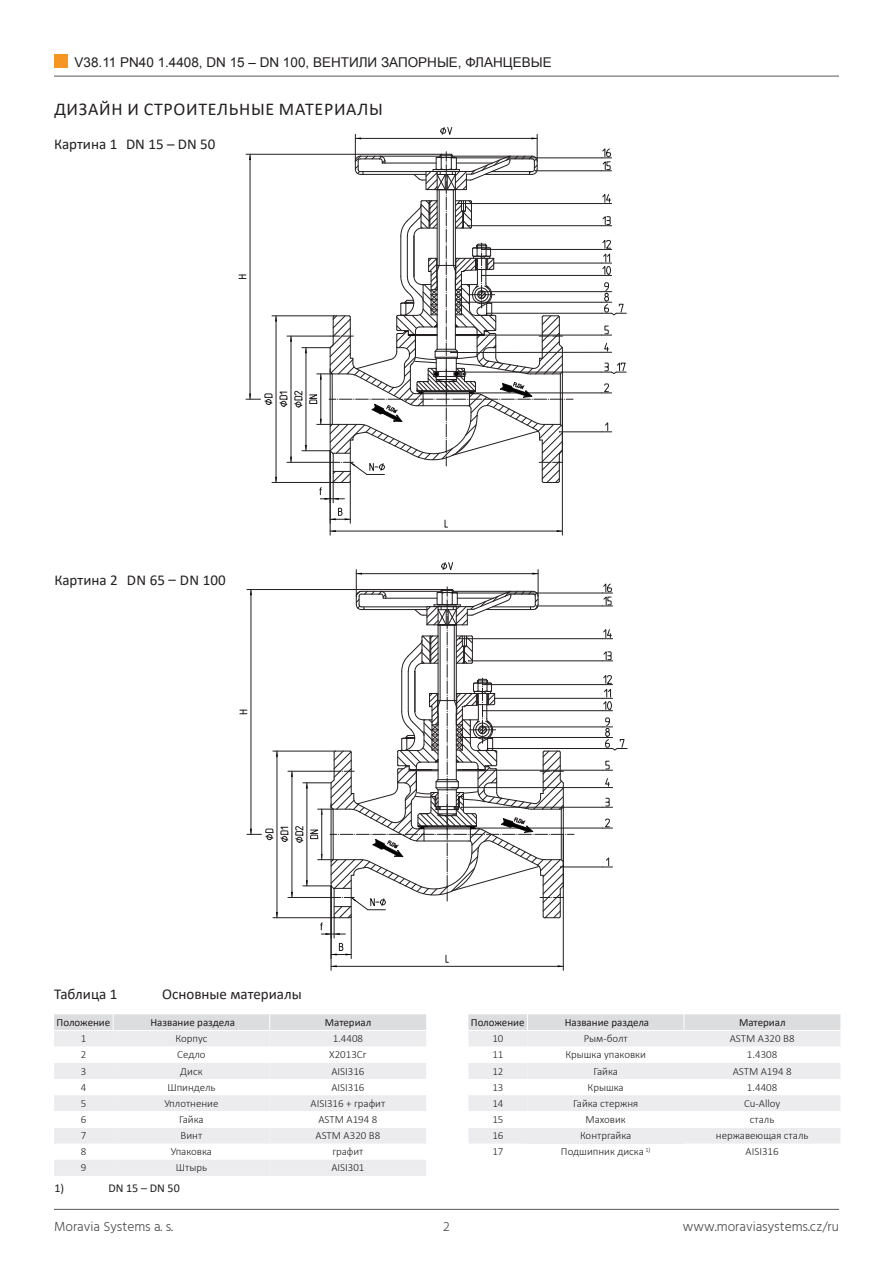
<style>
.page{position:relative;width:893px;height:1263px;background:#fff}
.page>*{position:absolute;margin:0;border:0;box-sizing:border-box;transform-origin:0 0}
.t1{font:18px "Calibri";letter-spacing:.04em;color:#231f20}
.t2{font:15px "Calibri";color:#231f20}
.t3{font:13.5px "Arial";color:#231f20}
.t4{font:300 13.5px "Hind Vadodara";color:#4b4c4d}
.t5{font:12px "Calibri";color:#231f20}
.t6{font:300 10.95px "Calibri";color:#231f20}
.t7{font:10.95px "Calibri";color:#231f20}
</style>
<div class="page">
<hr style="left:54px;top:1209px;width:785px;height:1px;background:#57585a">
<svg style="left:54px;top:1014px;width:372px;height:162px"></svg>
<hr style="left:54px;top:1030px;width:59px;height:1px;background:#fff">
<hr style="left:113px;top:1030px;width:157px;height:1px;background:#fff">
<hr style="left:270px;top:1030px;width:156px;height:1px;background:#fff">
<hr style="left:54px;top:1127px;width:59px;height:1px;background:#fff">
<hr style="left:113px;top:1127px;width:157px;height:1px;background:#fff">
<hr style="left:270px;top:1127px;width:156px;height:1px;background:#fff">
<svg style="left:468px;top:1014px;width:372px;height:130px"></svg>
<hr style="left:468px;top:1030px;width:59px;height:1px;background:#fff">
<hr style="left:527px;top:1030px;width:157px;height:1px;background:#fff">
<hr style="left:684px;top:1030px;width:156px;height:1px;background:#fff">
<hr style="left:468px;top:1127px;width:59px;height:1px;background:#fff">
<hr style="left:527px;top:1127px;width:157px;height:1px;background:#fff">
<hr style="left:684px;top:1127px;width:156px;height:1px;background:#fff">
<hr style="left:562px;top:451px;width:1px;height:84px;background:#231f20">
<hr style="left:330px;top:451px;width:1px;height:84px;background:#231f20">
<hr style="left:559px;top:432px;width:42px;height:1px;background:#231f20">
<svg style="left:601px;top:422px;width:11px;height:11px"></svg>
<hr style="left:472px;top:393px;width:129px;height:1px;background:#231f20">
<svg style="left:601px;top:383px;width:11px;height:11px"></svg>
<hr style="left:457px;top:372px;width:144px;height:1px;background:#231f20">
<hr style="left:480px;top:335px;width:121px;height:1px;background:#231f20">
<svg style="left:601px;top:326px;width:11px;height:10px"></svg>
<hr style="left:487px;top:313px;width:114px;height:1px;background:#231f20">
<hr style="left:482px;top:291px;width:119px;height:1px;background:#231f20">
<hr style="left:482px;top:275px;width:119px;height:1px;background:#231f20">
<hr style="left:494px;top:263px;width:107px;height:1px;background:#231f20">
<hr style="left:482px;top:249px;width:119px;height:1px;background:#231f20">
<svg style="left:601px;top:239px;width:11px;height:37px"></svg>
<hr style="left:468px;top:225px;width:133px;height:1px;background:#231f20">
<svg style="left:601px;top:216px;width:11px;height:10px"></svg>
<hr style="left:458px;top:203px;width:143px;height:1px;background:#231f20">
<svg style="left:601px;top:194px;width:11px;height:10px"></svg>
<hr style="left:451px;top:352px;width:150px;height:1px;background:#231f20">
<svg style="left:601px;top:343px;width:11px;height:10px"></svg>
<hr style="left:458px;top:302px;width:143px;height:1px;background:#231f20">
<hr style="left:535px;top:171px;width:66px;height:1px;background:#231f20">
<hr style="left:451px;top:158px;width:150px;height:1px;background:#231f20">
<svg style="left:601px;top:148px;width:11px;height:24px"></svg>
<svg style="left:601px;top:282px;width:25px;height:33px"></svg>
<svg style="left:601px;top:362px;width:25px;height:12px"></svg>
<svg style="left:239px;top:127px;width:334px;height:405px"></svg>
<hr style="left:563px;top:886px;width:1px;height:84px;background:#231f20">
<hr style="left:331px;top:886px;width:1px;height:84px;background:#231f20">
<hr style="left:560px;top:867px;width:42px;height:1px;background:#231f20">
<svg style="left:602px;top:857px;width:11px;height:11px"></svg>
<hr style="left:473px;top:828px;width:129px;height:1px;background:#231f20">
<svg style="left:602px;top:819px;width:11px;height:10px"></svg>
<hr style="left:481px;top:770px;width:121px;height:1px;background:#231f20">
<svg style="left:602px;top:761px;width:11px;height:10px"></svg>
<hr style="left:488px;top:748px;width:114px;height:1px;background:#231f20">
<hr style="left:482px;top:727px;width:120px;height:1px;background:#231f20">
<hr style="left:482px;top:710px;width:120px;height:1px;background:#231f20">
<hr style="left:495px;top:698px;width:107px;height:1px;background:#231f20">
<hr style="left:482px;top:684px;width:120px;height:1px;background:#231f20">
<svg style="left:602px;top:675px;width:11px;height:36px"></svg>
<hr style="left:469px;top:661px;width:133px;height:1px;background:#231f20">
<svg style="left:602px;top:651px;width:11px;height:11px"></svg>
<hr style="left:459px;top:638px;width:143px;height:1px;background:#231f20">
<svg style="left:602px;top:629px;width:11px;height:10px"></svg>
<hr style="left:452px;top:787px;width:150px;height:1px;background:#231f20">
<svg style="left:602px;top:778px;width:11px;height:10px"></svg>
<hr style="left:459px;top:737px;width:143px;height:1px;background:#231f20">
<hr style="left:536px;top:606px;width:66px;height:1px;background:#231f20">
<hr style="left:452px;top:593px;width:150px;height:1px;background:#231f20">
<svg style="left:602px;top:583px;width:11px;height:24px"></svg>
<svg style="left:602px;top:717px;width:25px;height:33px"></svg>
<hr style="left:461px;top:807px;width:141px;height:1px;background:#231f20">
<svg style="left:602px;top:798px;width:11px;height:10px"></svg>
<svg style="left:240px;top:563px;width:334px;height:404px"></svg>
<hr style="left:54px;top:76px;width:785px;height:1px;background:#57585a">
<div style="left:54px;top:54px;width:13px;height:14px;background:#f59524"></div>
<p class="t3" style="left:75px;top:53px;width:479px">V38.11 PN40 1.4408, DN 15 – DN 100, ВЕНТИЛИ ЗАПОРНЫЕ, ФЛАНЦЕВЫЕ</p>
<h1 class="t1" style="left:54px;top:97px;width:330px">ДИЗАЙН И СТРОИТЕЛЬНЫЕ МАТЕРИАЛЫ</h1>
<h2 class="t2" style="left:54px;top:134px;width:163px">Картина 1 DN 15 – DN 50</h2>
<h2 class="t2" style="left:54px;top:569px;width:173px">Картина 2 DN 65 – DN 100</h2>
<h2 class="t2" style="left:54px;top:983px;width:65px">Таблица 1</h2>
<h2 class="t2" style="left:162px;top:983px;width:141px">Основные материалы</h2>
<p class="t7" style="left:57px;top:1014px;width:55px">Положение</p>
<p class="t7" style="left:150px;top:1014px;width:86px">Название раздела</p>
<p class="t7" style="left:325px;top:1014px;width:48px">Материал</p>
<p class="t6" style="left:81px;top:1032px;width:7px">1</p>
<p class="t6" style="left:175px;top:1032px;width:33px">Корпус</p>
<p class="t6" style="left:333px;top:1032px;width:32px">1.4408</p>
<p class="t6" style="left:81px;top:1048px;width:7px">2</p>
<p class="t6" style="left:177px;top:1048px;width:30px">Седло</p>
<p class="t6" style="left:329px;top:1048px;width:39px">X2013Cr</p>
<p class="t6" style="left:81px;top:1064px;width:7px">3</p>
<p class="t6" style="left:180px;top:1064px;width:24px">Диск</p>
<p class="t6" style="left:331px;top:1064px;width:35px">AISI316</p>
<p class="t6" style="left:81px;top:1080px;width:7px">4</p>
<p class="t6" style="left:167px;top:1080px;width:50px">Шпиндель</p>
<p class="t6" style="left:331px;top:1080px;width:35px">AISI316</p>
<p class="t6" style="left:81px;top:1096px;width:7px">5</p>
<p class="t6" style="left:164px;top:1096px;width:56px">Уплотнение</p>
<p class="t6" style="left:311px;top:1096px;width:76px">AISI316 + графит</p>
<p class="t6" style="left:81px;top:1112px;width:7px">6</p>
<p class="t6" style="left:179px;top:1112px;width:26px">Гайкa</p>
<p class="t6" style="left:318px;top:1112px;width:60px">ASTM A194 8</p>
<p class="t6" style="left:81px;top:1129px;width:7px">7</p>
<p class="t6" style="left:181px;top:1129px;width:23px">Винт</p>
<p class="t6" style="left:315px;top:1129px;width:66px">ASTM A320 B8</p>
<p class="t6" style="left:81px;top:1145px;width:7px">8</p>
<p class="t6" style="left:171px;top:1145px;width:43px">Упаковка</p>
<p class="t6" style="left:332px;top:1145px;width:33px">графит</p>
<p class="t6" style="left:81px;top:1161px;width:7px">9</p>
<p class="t6" style="left:176px;top:1161px;width:33px">Штырь</p>
<p class="t6" style="left:331px;top:1161px;width:35px">AISI301</p>
<p class="t5" style="left:54px;top:1179px;width:11px">1)</p>
<p class="t5" style="left:108px;top:1179px;width:73px">DN 15 – DN 50</p>
<p class="t7" style="left:471px;top:1014px;width:55px">Положение</p>
<p class="t7" style="left:565px;top:1014px;width:86px">Название раздела</p>
<p class="t7" style="left:739px;top:1014px;width:48px">Материал</p>
<p class="t6" style="left:492px;top:1032px;width:13px">10</p>
<p class="t6" style="left:584px;top:1032px;width:46px">Рым-болт</p>
<p class="t6" style="left:730px;top:1032px;width:66px">ASTM A320 B8</p>
<p class="t6" style="left:492px;top:1048px;width:13px">11</p>
<p class="t6" style="left:565px;top:1048px;width:82px">Крышка упаковки</p>
<p class="t6" style="left:747px;top:1048px;width:32px">1.4308</p>
<p class="t6" style="left:492px;top:1064px;width:13px">12</p>
<p class="t6" style="left:593px;top:1064px;width:26px">Гайкa</p>
<p class="t6" style="left:733px;top:1064px;width:60px">ASTM A194 8</p>
<p class="t6" style="left:492px;top:1080px;width:13px">13</p>
<p class="t6" style="left:588px;top:1080px;width:38px">Крышка</p>
<p class="t6" style="left:747px;top:1080px;width:32px">1.4408</p>
<p class="t6" style="left:492px;top:1096px;width:13px">14</p>
<p class="t6" style="left:573px;top:1096px;width:66px">Гайка стержня</p>
<p class="t6" style="left:744px;top:1096px;width:38px">Cu-Alloy</p>
<p class="t6" style="left:492px;top:1112px;width:13px">15</p>
<p class="t6" style="left:586px;top:1112px;width:42px">Маховик</p>
<p class="t6" style="left:750px;top:1112px;width:26px">сталь</p>
<p class="t6" style="left:492px;top:1129px;width:13px">16</p>
<p class="t6" style="left:580px;top:1129px;width:53px">Контргайка</p>
<p class="t6" style="left:716px;top:1129px;width:94px">нержавеющая сталь</p>
<p class="t6" style="left:492px;top:1145px;width:13px">17</p>
<p class="t6" style="left:561px;top:1145px;width:91px">Подшипник диска <sup>1)</sup></p>
<p class="t6" style="left:746px;top:1145px;width:35px">AISI316</p>
<p class="t4" style="left:54px;top:1217px;width:121px">Moravia Systems a. s.</p>
<p class="t4" style="left:443px;top:1217px;width:8px">2</p>
<p class="t4" style="left:683px;top:1217px;width:158px">www.moraviasystems.cz/ru</p>
</div>
